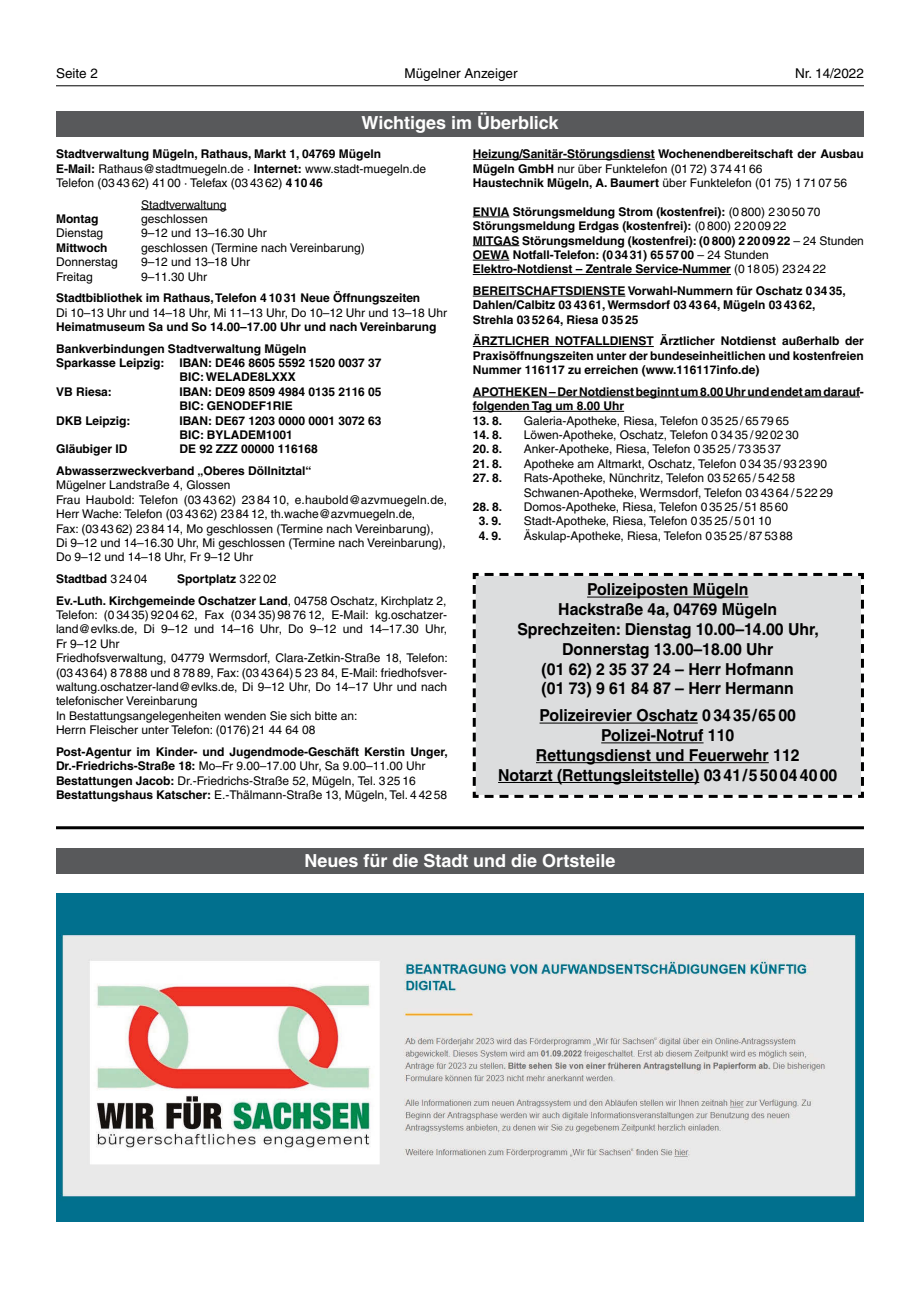
<style>
.page{position:relative;width:920px;height:1290px;background:#fff}
.page>*{position:absolute;margin:0;border:0;box-sizing:border-box;transform-origin:0 0}
.t1{font:700 18px "Helvetica";color:#fff}
.t2{font:700 16.5px/19.8px "Helvetica";color:#000;text-align:center;scale:.96 1}
.t3{font:13.5px "Helvetica";color:#000}
.t4{font:700 12px/14.4px "Helvetica";color:#000}
.t5{font:12px/14.4px "Helvetica";color:#000}
.s1{font-weight:700}
.s2{font-weight:400}
</style>
<div class="page">
<hr style="left:141px;top:209px;width:85px;height:1px;background:#000">
<hr style="left:473px;top:159px;width:182px;height:1px;background:#000">
<hr style="left:473px;top:217px;width:36px;height:1px;background:#000">
<hr style="left:473px;top:245px;width:46px;height:1px;background:#000">
<hr style="left:473px;top:260px;width:36px;height:1px;background:#000">
<hr style="left:473px;top:274px;width:258px;height:1px;background:#000">
<hr style="left:473px;top:296px;width:152px;height:1px;background:#000">
<hr style="left:473px;top:346px;width:181px;height:1px;background:#000">
<hr style="left:473px;top:397px;width:76px;height:1px;background:#000">
<hr style="left:556px;top:397px;width:304px;height:1px;background:#000">
<hr style="left:473px;top:411px;width:151px;height:1px;background:#000">
<div style="left:472px;top:572px;width:392px;height:226px;background:#dcddde"></div>
<hr style="left:587px;top:597px;width:161px;height:1px;background:#000">
<hr style="left:540px;top:723px;width:158px;height:1px;background:#000">
<hr style="left:601px;top:742px;width:102px;height:1px;background:#000">
<hr style="left:536px;top:762px;width:233px;height:1px;background:#000">
<hr style="left:498px;top:782px;width:201px;height:1px;background:#000">
<div style="left:56px;top:111px;width:808px;height:26px;background:#58595b"></div>
<hr style="left:56px;top:85px;width:808px;height:1px;background:#000">
<hr style="left:56px;top:826px;width:808px;height:3px;background:#000">
<div style="left:56px;top:848px;width:808px;height:26px;background:#58595b"></div>
<img style="left:56px;top:894px;width:808px;height:327px">
<p class="t3" style="left:56px;top:69px;width:43px">Seite 2</p>
<p class="t3" style="left:405px;top:69px;width:114px">Mügelner Anzeiger</p>
<p class="t3" style="left:795px;top:69px;width:70px">Nr. 14/2022</p>
<h1 class="t1" style="left:361px;top:116px;width:199px">Wichtiges im Überblick</h1>
<p class="t5" style="left:56px;top:148px;width:372px"><span class="s1">Stadtverwaltung Mügeln, Rathaus, Markt 1, 04769 Mügeln<br>E-Mail:</span> Rathaus@stadtmuegeln.de · <span class="s1">Internet:</span> www.stadt-muegeln.de<br>Telefon (03 43 62) 41 00 · Telefax (03 43 62) <span class="s1">4 10 46</span></p>
<p class="t5" style="left:141px;top:198px;width:87px">Stadtverwaltung</p>
<p class="t4" style="left:56px;top:213px;width:44px">Montag</p>
<p class="t5" style="left:141px;top:213px;width:68px">geschlossen</p>
<p class="t5" style="left:56px;top:227px;width:49px">Dienstag</p>
<p class="t5" style="left:141px;top:227px;width:127px">9–12 und 13–16.30 Uhr</p>
<p class="t4" style="left:56px;top:241px;width:53px">Mittwoch</p>
<p class="t5" style="left:141px;top:241px;width:225px">geschlossen (Termine nach Vereinbarung)</p>
<p class="t5" style="left:56px;top:256px;width:63px">Donnerstag</p>
<p class="t5" style="left:141px;top:256px;width:111px">9–12 und 13–18 Uhr</p>
<p class="t5" style="left:56px;top:270px;width:38px">Freitag</p>
<p class="t5" style="left:141px;top:270px;width:67px">9–11.30 Uhr</p>
<p class="t4" style="left:56px;top:292px;width:366px">Stadtbibliothek im Rathaus,Telefon 4 10 31 Neue Öffnungszeiten</p>
<p class="t5" style="left:56px;top:306px;width:393px">Di 10–13 Uhr und 14–18 Uhr, Mi 11–13 Uhr, Do 10–12 Uhr und 13–18 Uhr</p>
<p class="t4" style="left:56px;top:317px;width:382px;line-height:21.6px">Heimatmuseum Sa und So 14.00–17.00 Uhr und nach Vereinbarung<br>Bankverbindungen Stadtverwaltung Mügeln</p>
<p class="t4" style="left:56px;top:357px;width:327px">Sparkasse Leipzig: IBAN: DE46 8605 5592 1520 0037 37</p>
<p class="t4" style="left:179px;top:371px;width:118px">BIC: WELADE8LXXX</p>
<p class="t4" style="left:56px;top:385px;width:57px">VB Riesa:</p>
<p class="t4" style="left:179px;top:385px;width:204px">IBAN: DE09 8509 4984 0135 2116 05<br>BIC: GENODEF1RIE</p>
<p class="t4" style="left:56px;top:414px;width:76px">DKB Leipzig:</p>
<p class="t4" style="left:179px;top:414px;width:204px">IBAN: DE67 1203 0000 0001 3072 63<br>BIC: BYLADEM1001</p>
<p class="t4" style="left:56px;top:443px;width:73px">Gläubiger ID</p>
<p class="t4" style="left:56px;top:439px;width:263px;line-height:21.6px;text-indent:123px">DE 92 ZZZ 00000 116168<br>Abwasserzweckverband „Oberes Döllnitztal“</p>
<p class="t5" style="left:56px;top:479px;width:393px">Mügelner Landstraße 4, Glossen<br>Frau Haubold: Telefon (03 43 62) 23 84 10, e.haubold@azvmuegeln.de, Herr Wache: Telefon (03 43 62) 23 84 12, th.wache@azvmuegeln.de,<br>Fax: (03 43 62) 23 84 14, Mo geschlossen (Termine nach Vereinbarung), Di 9–12 und 14–16.30 Uhr, Mi geschlossen (Termine nach Vereinbarung), Do 9–12 und 14–18 Uhr, Fr 9–12 Uhr</p>
<p class="t4" style="left:56px;top:573px;width:93px">Stadtbad <span class="s2">3 24 04</span></p>
<p class="t4" style="left:56px;top:569px;width:392px;line-height:21.6px;text-indent:121px">Sportplatz <span class="s2">3 22 02<br></span>Ev.-Luth. Kirchgemeinde Oschatzer Land<span class="s2">, 04758 Oschatz, Kirchplatz 2,</span></p>
<p class="t5" style="left:56px;top:609px;width:393px">Telefon: (0 34 35) 92 04 62, Fax (0 34 35) 98 76 12, E-Mail: kg.oschatzer&shy;land@evlks.de, Di 9–12 und 14–16 Uhr, Do 9–12 und 14–17.30 Uhr, Fr 9–12 Uhr<br>Friedhofsverwaltung, 04779 Wermsdorf, Clara-Zetkin-Straße 18, Telefon: (03 43 64) 8 78 88 und 8 78 89, Fax: (03 43 64) 5 23 84, E-Mail: friedhofsver&shy;waltung.oschatzer-land@evlks.de, Di 9–12 Uhr, Do 14–17 Uhr und nach telefonischer Vereinbarung<br>In Bestattungsangelegenheiten wenden Sie sich bitte an:<br>Herrn Fleischer unter Telefon: (0176) 21 44 64 08</p>
<p class="t4" style="left:56px;top:745px;width:393px">Post-Agentur im Kinder- und Jugendmode-Geschäft Kerstin Unger, Dr.-Friedrichs-Straße 18: <span class="s2">Mo–Fr 9.00–17.00 Uhr, Sa 9.00–11.00 Uhr </span>Bestattungen Jacob: <span class="s2">Dr.-Friedrichs-Straße 52, Mügeln, Tel. 3 25 16<br></span>Bestattungshaus Katscher: <span class="s2">E.-Thälmann-Straße 13, Mügeln, Tel. 4 42 58</span></p>
<p class="t4" style="left:473px;top:148px;width:393px">Heizung/Sanitär-Störungsdienst Wochenendbereitschaft der Ausbau<br>Mügeln GmbH <span class="s2">nur über Funktelefon (01 72) 3 74 41 66<br></span>Haustechnik Mügeln, A. Baumert <span class="s2">über Funktelefon (01 75) 1 71 07 56</span></p>
<p class="t4" style="left:473px;top:205px;width:393px">ENVIA Störungsmeldung Strom (kostenfrei): <span class="s2">(0 800) 2 30 50 70<br></span>Störungsmeldung Erdgas (kostenfrei): <span class="s2">(0 800) 2 20 09 22<br></span>MITGAS Störungsmeldung (kostenfrei): (0 800) 2 20 09 22 <span class="s2">– 24 Stunden </span>OEWA Notfall-Telefon: (0 34 31) 65 57 00 <span class="s2">– 24 Stunden </span>Elektro-Notdienst – Zentrale Service-Nummer <span class="s2">(0 18 05) 23 24 22</span></p>
<p class="t4" style="left:473px;top:285px;width:375px">BEREITSCHAFTSDIENSTE Vorwahl-Nummern für Oschatz 0 34 35,<br>Dahlen/Calbitz 03 43 61, Wermsdorf 03 43 64, Mügeln 03 43 62,<br>Strehla 03 52 64, Riesa 0 35 25</p>
<p class="t4" style="left:473px;top:335px;width:393px;text-align:justify">ÄRZTLICHER NOTFALLDIENST Ärztlicher Notdienst außerhalb der Praxisöffnungszeiten unter der bundeseinheitlichen und kostenfreien Nummer 116117 zu erreichen (www.116117info.de)</p>
<p class="t4" style="left:473px;top:385px;width:393px">APOTHEKEN–DerNotdienstbeginntum8.00Uhrundendetamdarauf&shy;folgenden Tag um 8.00 Uhr</p>
<p class="t4" style="left:473px;top:414px;width:31px">13. 8.</p>
<p class="t5" style="left:524px;top:414px;width:267px">Galeria-Apotheke, Riesa, Telefon 0 35 25 / 65 79 65</p>
<p class="t4" style="left:473px;top:429px;width:31px">14. 8.</p>
<p class="t5" style="left:524px;top:429px;width:276px">Löwen-Apotheke, Oschatz, Telefon 0 34 35 / 92 02 30</p>
<p class="t4" style="left:473px;top:443px;width:31px">20. 8.</p>
<p class="t5" style="left:524px;top:443px;width:259px">Anker-Apotheke, Riesa, Telefon 0 35 25 / 73 35 37</p>
<p class="t4" style="left:473px;top:457px;width:31px">21. 8.</p>
<p class="t5" style="left:524px;top:457px;width:305px">Apotheke am Altmarkt, Oschatz, Telefon 0 34 35 / 93 23 90</p>
<p class="t4" style="left:473px;top:472px;width:31px">27. 8.</p>
<p class="t5" style="left:524px;top:472px;width:311px">Rats-Apotheke, Nünchritz, Telefon 03 52 65 / 5 42 58<br>Schwanen-Apotheke, Wermsdorf, Telefon 03 43 64 / 5 22 29</p>
<p class="t4" style="left:473px;top:501px;width:31px">28. 8.</p>
<p class="t5" style="left:524px;top:501px;width:266px">Domos-Apotheke, Riesa, Telefon 0 35 25 / 51 85 60</p>
<p class="t4" style="left:479px;top:515px;width:24px">3. 9.</p>
<p class="t5" style="left:524px;top:515px;width:249px">Stadt-Apotheke, Riesa, Telefon 0 35 25 / 5 01 10</p>
<p class="t4" style="left:479px;top:529px;width:24px">4. 9.</p>
<p class="t5" style="left:524px;top:529px;width:271px">Äskulap-Apotheke, Riesa, Telefon 0 35 25 / 87 53 88</p>
<h2 class="t2" style="left:517px;top:581px;width:316px">Polizeiposten Mügeln<br>Hackstraße 4a, 04769 Mügeln<br>Sprechzeiten: Dienstag 10.00–14.00 Uhr,<br>Donnerstag 13.00–18.00 Uhr<br>(01 62) 2 35 37 24 – Herr Hofmann<br>(01 73) 9 61 84 87 – Herr Hermann</h2>
<h2 class="t2" style="left:498px;top:707px;width:355px">Polizeirevier Oschatz 0 34 35/65 00<br>Polizei-Notruf 110<br>Rettungsdienst und Feuerwehr 112<br>Notarzt (Rettungsleitstelle) 03 41/5 50 04 40 00</h2>
<h1 class="t1" style="left:305px;top:854px;width:312px">Neues für die Stadt und die Ortsteile</h1>
</div>
